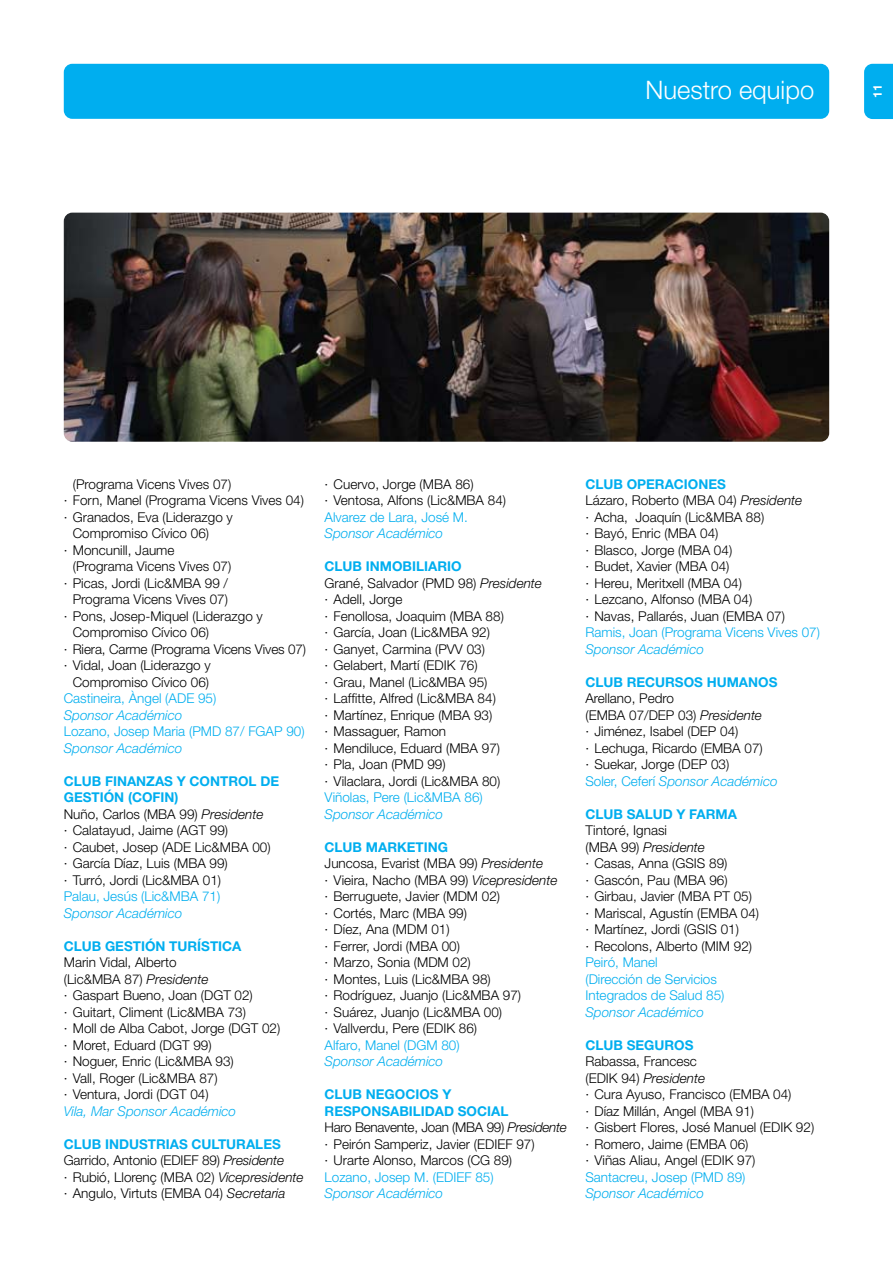
<style>
.page{position:relative;width:893px;height:1263px;background:#fff}
.page>*{position:absolute;margin:0;border:0;box-sizing:border-box;transform-origin:0 0}
.t1{font:300 25.5px "Helvetica Neue";color:#fff}
.t2{font:300 13.5px/16.5px "Helvetica Neue";color:#000}
.t3{font:300 13.5px/16.5px "Helvetica Neue";color:#00aeef}
.t4{font:italic 300 13.5px "Helvetica Neue";color:#00aeef}
.t5{font:700 13.5px "Helvetica Neue";color:#00aeef}
.t6{font:700 12px "Helvetica Neue";color:#fff}
.s1{font-weight:700;color:#00aeef}
.s2{font-style:italic}
.s3{color:#00aeef}
.s4{font-style:italic;color:#00aeef}
</style>
<div class="page">
<div style="left:64px;top:64px;width:765px;height:55px;background:#00aeef;border-radius:9px"></div>
<div style="left:864px;top:64px;width:29px;height:55px;background:#00aeef"></div>
<img style="left:64px;top:213px;width:765px;height:229px">
<h1 class="t1" style="left:645px;top:74px;width:170px">Nuestro equipo</h1>
<p class="t6" style="left:870px;top:98px;width:15px;rotate:-90deg">11</p>
<p class="t2" style="left:73px;top:476px;width:160px">(Programa Vicens Vives 07)</p>
<p class="t2" style="left:64px;top:492px;width:242px">· Forn, Manel (Programa Vicens Vives 04)</p>
<p class="t2" style="left:64px;top:509px;width:171px">· Granados, Eva (Liderazgo y</p>
<p class="t2" style="left:73px;top:525px;width:138px">Compromiso Cívico 06)</p>
<p class="t2" style="left:64px;top:542px;width:112px">· Moncunill, Jaume</p>
<p class="t2" style="left:73px;top:558px;width:160px">(Programa Vicens Vives 07)</p>
<p class="t2" style="left:64px;top:575px;width:166px">· Picas, Jordi (Lic&amp;MBA 99 /</p>
<p class="t2" style="left:73px;top:591px;width:157px">Programa Vicens Vives 07)</p>
<p class="t2" style="left:64px;top:608px;width:201px">· Pons, Josep-Miquel (Liderazgo y</p>
<p class="t2" style="left:73px;top:624px;width:138px">Compromiso Cívico 06)</p>
<p class="t2" style="left:64px;top:641px;width:244px">· Riera, Carme (Programa Vicens Vives 07)</p>
<p class="t2" style="left:64px;top:657px;width:148px">· Vidal, Joan (Liderazgo y</p>
<p class="t2" style="left:73px;top:674px;width:138px">Compromiso Cívico 06)</p>
<p class="t3" style="left:64px;top:690px;width:154px">Castineira, Àngel (ADE 95)</p>
<p class="t4" style="left:64px;top:707px;width:120px">Sponsor Académico</p>
<p class="t3" style="left:64px;top:723px;width:242px">Lozano, Josep Maria (PMD 87/ FGAP 90)</p>
<p class="t4" style="left:64px;top:740px;width:120px">Sponsor Académico</p>
<p class="t2" style="left:64px;top:773px;width:217px"><span class="s1">CLUB FINANZAS Y CONTROL DE<br>GESTIÓN (COFIN)<br></span>Nuño, Carlos (MBA 99) <span class="s2">Presidente<br></span>· Calatayud, Jaime (AGT 99)<br>· Caubet, Josep (ADE Lic&amp;MBA 00)<br>· García Díaz, Luis (MBA 99)<br>· Turró, Jordi (Lic&amp;MBA 01)</p>
<p class="t3" style="left:64px;top:888px;width:158px">Palau, Jesús (Lic&amp;MBA 71)</p>
<p class="t4" style="left:64px;top:905px;width:120px">Sponsor Académico</p>
<p class="t5" style="left:64px;top:938px;width:179px">CLUB GESTIÓN TURÍSTICA</p>
<p class="t2" style="left:64px;top:954px;width:218px">Marin Vidal, Alberto<br>(Lic&amp;MBA 87) <span class="s2">Presidente<br></span>· Gaspart Bueno, Joan (DGT 02)<br>· Guitart, Climent (Lic&amp;MBA 73)<br>· Moll de Alba Cabot, Jorge (DGT 02) · Moret, Eduard (DGT 99)<br>· Noguer, Enric (Lic&amp;MBA 93)<br>· Vall, Roger (Lic&amp;MBA 87)<br>· Ventura, Jordi (DGT 04)</p>
<p class="t4" style="left:64px;top:1103px;width:174px">Vila, Mar Sponsor Académico</p>
<p class="t2" style="left:64px;top:1135px;width:241px"><span class="s1">CLUB INDUSTRIAS CULTURALES </span>Garrido, Antonio (EDIEF 89) <span class="s2">Presidente<br></span>· Rubió, Llorenç (MBA 02) <span class="s2">Vicepresidente </span>· Angulo, Virtuts (EMBA 04) <span class="s2">Secretaria</span></p>
<p class="t2" style="left:325px;top:475px;width:183px">· Cuervo, Jorge (MBA 86)<br>· Ventosa, Alfons (Lic&amp;MBA 84)</p>
<p class="t3" style="left:325px;top:508px;width:145px">Alvarez de Lara, José M.</p>
<p class="t4" style="left:325px;top:525px;width:120px">Sponsor Académico</p>
<p class="t2" style="left:325px;top:558px;width:219px"><span class="s1">CLUB INMOBILIARIO<br></span>Grané, Salvador (PMD 98) <span class="s2">Presidente </span>· Adell, Jorge<br>· Fenollosa, Joaquim (MBA 88)<br>· García, Joan (Lic&amp;MBA 92)<br>· Ganyet, Carmina (PVV 03)<br>· Gelabert, Martí (EDIK 76)<br>· Grau, Manel (Lic&amp;MBA 95)<br>· Laffitte, Alfred (Lic&amp;MBA 84)<br>· Martínez, Enrique (MBA 93)<br>· Massaguer, Ramon<br>· Mendiluce, Eduard (MBA 97)<br>· Pla, Joan (PMD 99)<br>· Vilaclara, Jordi (Lic&amp;MBA 80)</p>
<p class="t3" style="left:325px;top:789px;width:160px">Viñolas, Pere (Lic&amp;MBA 86)</p>
<p class="t4" style="left:325px;top:806px;width:120px">Sponsor Académico</p>
<p class="t2" style="left:325px;top:838px;width:234px"><span class="s1">CLUB MARKETING<br></span>Juncosa, Evarist (MBA 99) <span class="s2">Presidente<br></span>· Vieira, Nacho (MBA 99) <span class="s2">Vicepresidente </span>· Berruguete, Javier (MDM 02)<br>· Cortés, Marc (MBA 99)<br>· Díez, Ana (MDM 01)<br>· Ferrer, Jordi (MBA 00)<br>· Marzo, Sonia (MDM 02)<br>· Montes, Luis (Lic&amp;MBA 98)<br>· Rodríguez, Juanjo (Lic&amp;MBA 97)<br>· Suárez, Juanjo (Lic&amp;MBA 00)<br>· Vallverdu, Pere (EDIK 86)</p>
<p class="t3" style="left:325px;top:1036px;width:137px">Alfaro, Manel (DGM 80)</p>
<p class="t4" style="left:325px;top:1053px;width:120px">Sponsor Académico</p>
<p class="t2" style="left:325px;top:1086px;width:244px"><span class="s1">CLUB NEGOCIOS Y<br>RESPONSABILIDAD SOCIAL<br></span>Haro Benavente, Joan (MBA 99) <span class="s2">Presidente </span>· Peirón Samperiz, Javier (EDIEF 97)<br>· Urarte Alonso, Marcos (CG 89)</p>
<p class="t3" style="left:325px;top:1168px;width:171px">Lozano, Josep M. (EDIEF 85)</p>
<p class="t4" style="left:325px;top:1185px;width:120px">Sponsor Académico</p>
<p class="t2" style="left:585px;top:475px;width:218px"><span class="s1">CLUB OPERACIONES<br></span>Lázaro, Roberto (MBA 04) <span class="s2">Presidente </span>· Acha, Joaquín (Lic&amp;MBA 88)<br>· Bayó, Enric (MBA 04)<br>· Blasco, Jorge (MBA 04)<br>· Budet, Xavier (MBA 04)<br>· Hereu, Meritxell (MBA 04)<br>· Lezcano, Alfonso (MBA 04)<br>· Navas, Pallarés, Juan (EMBA 07)</p>
<p class="t3" style="left:585px;top:624px;width:236px">Ramis, Joan (Programa Vicens Vives 07)</p>
<p class="t4" style="left:585px;top:641px;width:120px">Sponsor Académico</p>
<p class="t5" style="left:585px;top:673px;width:194px">CLUB RECURSOS HUMANOS</p>
<p class="t2" style="left:585px;top:690px;width:194px">Arellano, Pedro<br>(EMBA 07/DEP 03) <span class="s2">Presidente<br></span>· Jiménez, Isabel (DEP 04)<br>· Lechuga, Ricardo (EMBA 07)<br>· Suekar, Jorge (DEP 03)<br><span class="s3">Soler, Ceferí</span> <span class="s4">Sponsor Académico</span></p>
<p class="t5" style="left:585px;top:805px;width:153px">CLUB SALUD Y FARMA</p>
<p class="t2" style="left:585px;top:822px;width:175px">Tintoré, Ignasi<br>(MBA 99) <span class="s2">Presidente<br></span>· Casas, Anna (GSIS 89)<br>· Gascón, Pau (MBA 96)<br>· Girbau, Javier (MBA PT 05)<br>· Mariscal, Agustín (EMBA 04) · Martínez, Jordi (GSIS 01)<br>· Recolons, Alberto (MIM 92)</p>
<p class="t3" style="left:585px;top:954px;width:141px">Peiró, Manel<br>(Dirección de Servicios<br>Integrados de Salud 85)</p>
<p class="t4" style="left:585px;top:1004px;width:120px">Sponsor Académico</p>
<p class="t5" style="left:585px;top:1036px;width:110px">CLUB SEGUROS</p>
<p class="t2" style="left:585px;top:1053px;width:230px">Rabassa, Francesc<br>(EDIK 94) <span class="s2">Presidente<br></span>· Cura Ayuso, Francisco (EMBA 04)<br>· Díaz Millán, Angel (MBA 91)<br>· Gisbert Flores, José Manuel (EDIK 92) · Romero, Jaime (EMBA 06)<br>· Viñas Aliau, Angel (EDIK 97)</p>
<p class="t3" style="left:585px;top:1168px;width:162px">Santacreu, Josep (PMD 89)</p>
<p class="t4" style="left:585px;top:1185px;width:120px">Sponsor Académico</p>
</div>
